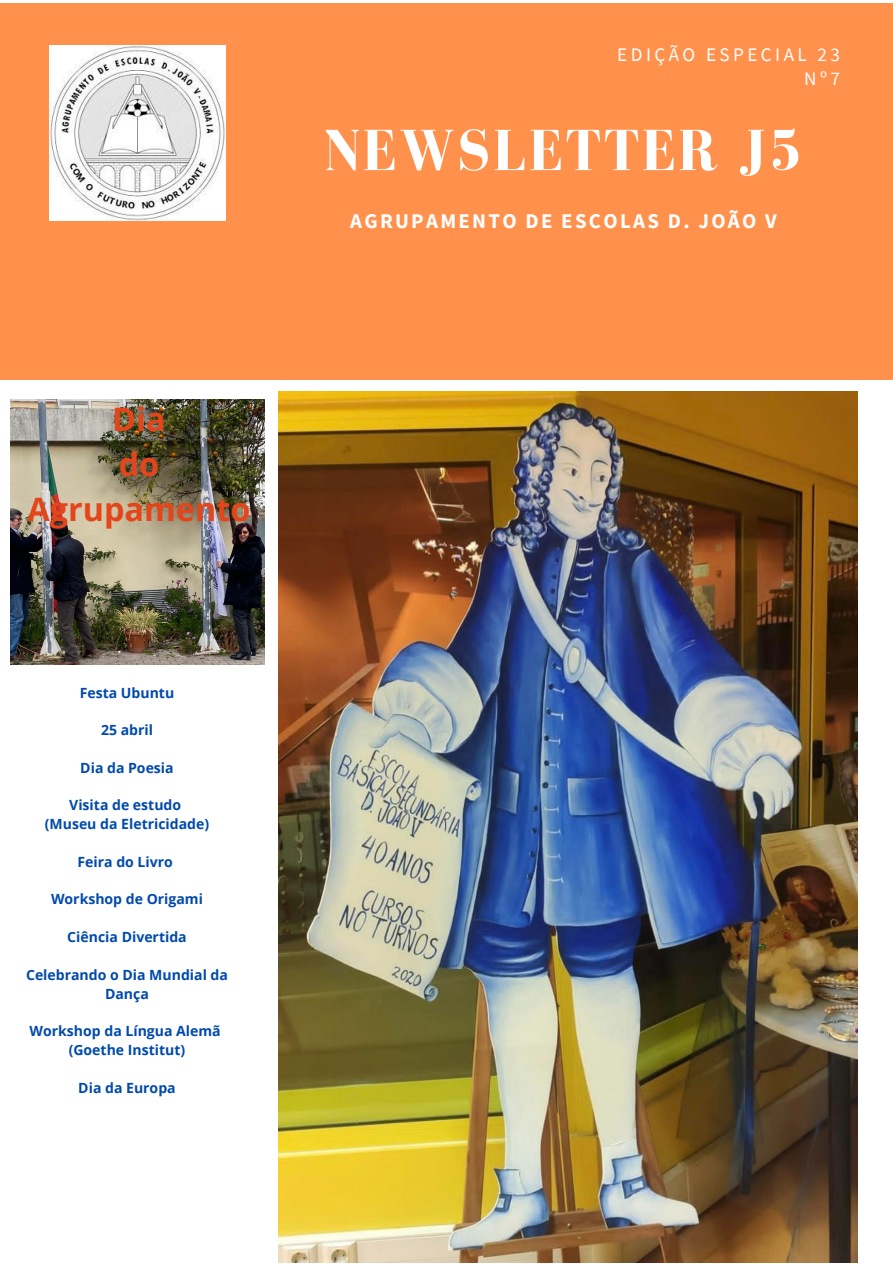
<style>
.page{position:relative;width:893px;height:1264px;background:#fff}
.page>*{position:absolute;margin:0;border:0;box-sizing:border-box;transform-origin:0 0}
.t1{font:700 59.7px "Bodoni FLF";letter-spacing:.04em;color:#fff}
.t2{font:700 32.4px "Open Sans";color:#e4451b}
.t3{font:700 20.85px "Source Sans Pro";letter-spacing:.11em;color:#fff}
.t4{font:19.05px "Source Sans Pro";letter-spacing:.18em;color:#fff}
.t5{font:700 14.1px/18.8px "Open Sans";color:#004aad;text-align:center}
</style>
<div class="page">
<div style="left:0;top:4px;width:892px;height:375px;background:#ff914d"></div>
<img style="left:49px;top:45px;width:177px;height:176px">
<img style="left:278px;top:392px;width:579px;height:870px">
<img style="left:10px;top:400px;width:254px;height:264px">
<p class="t2" style="left:112px;top:396px;width:55px">Dia</p>
<p class="t2" style="left:119px;top:441px;width:42px">do</p>
<p class="t2" style="left:27px;top:486px;width:224px">Agrupamento</p>
<p class="t5" style="left:80px;top:682px;width:96px">Festa Ubuntu</p>
<p class="t5" style="left:101px;top:720px;width:53px">25 abril</p>
<p class="t5" style="left:80px;top:758px;width:95px">Dia da Poesia</p>
<p class="t5" style="left:69px;top:795px;width:113px">Visita de estudo</p>
<p class="t5" style="left:45px;top:814px;width:166px">(Museu da Eletricidade)</p>
<p class="t5" style="left:77px;top:852px;width:97px">Feira do Livro</p>
<p class="t5" style="left:51px;top:889px;width:153px">Workshop de Origami</p>
<p class="t5" style="left:67px;top:927px;width:121px">Ciência Divertida</p>
<p class="t5" style="left:26px;top:964px;width:203px">Celebrando o Dia Mundial da<br>Dança</p>
<p class="t5" style="left:30px;top:1021px;width:193px">Workshop da Língua Alemã</p>
<p class="t5" style="left:69px;top:1040px;width:118px">(Goethe Institut)</p>
<p class="t5" style="left:78px;top:1077px;width:99px">Dia da Europa</p>
<p class="t4" style="left:617px;top:42px;width:224px">EDIÇÃO ESPECIAL 23</p>
<p class="t4" style="left:804px;top:66px;width:37px">Nº7</p>
<p class="t1" style="left:324px;top:118px;width:480px">NEWSLETTER J5</p>
<p class="t3" style="left:350px;top:208px;width:428px">AGRUPAMENTO DE ESCOLAS D. JOÃO V</p>
</div>
